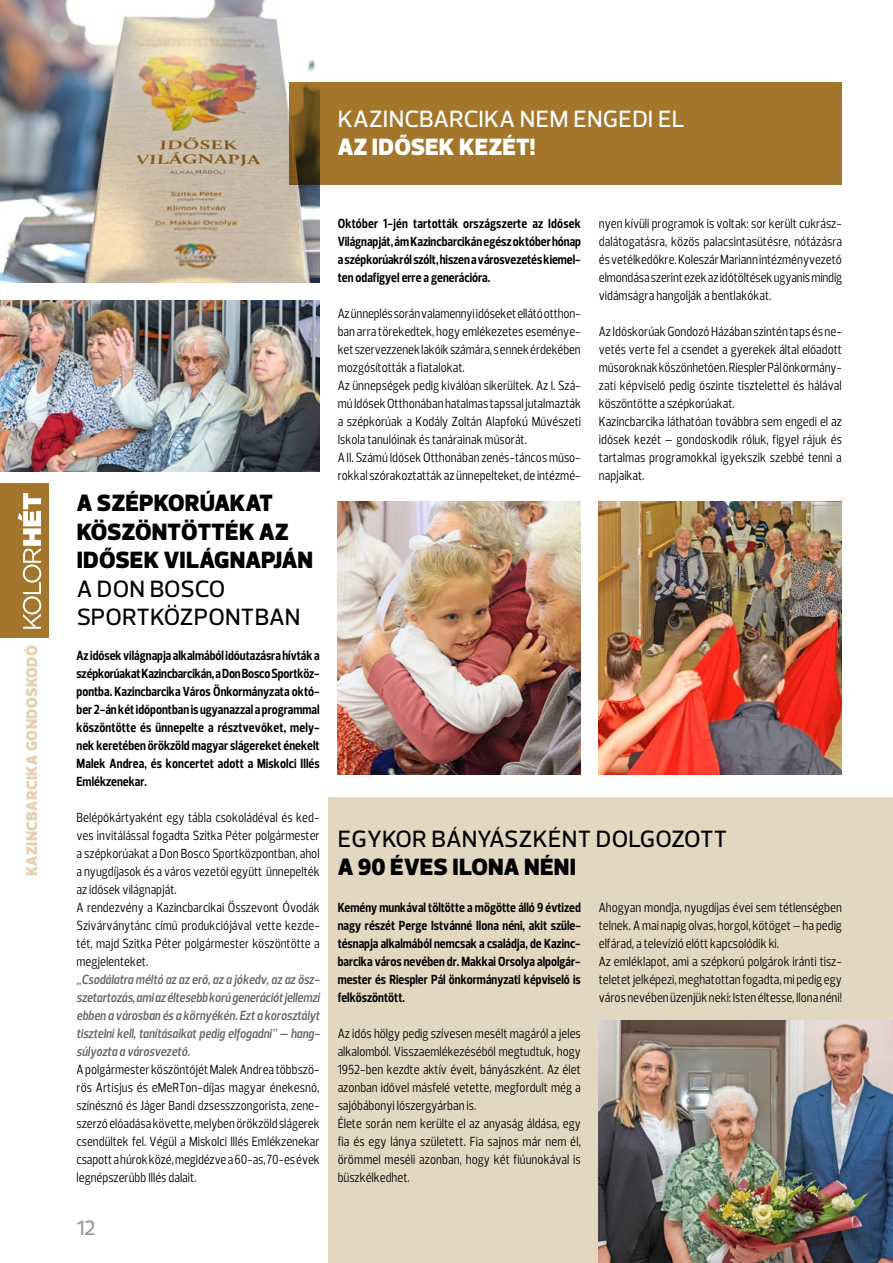
<style>
.page{position:relative;width:893px;height:1263px;background:#fff}
.page>*{position:absolute;margin:0;border:0;box-sizing:border-box;transform-origin:0 0}
.t1{font:900 24px/28.5px "Prelo";color:#000}
.t2{font:500 24px/28.5px "Prelo";color:#000}
.t3{font:500 24px "Prelo";letter-spacing:.015em;color:#fff}
.t4{font:900 24px "Prelo";letter-spacing:.015em;color:#fff}
.t5{font:500 21px "Prelo";color:#939598}
.t6{font:900 15.6px "Prelo";letter-spacing:.02em;color:#e6cfb0}
.t7{font:13.5px/18px "Prelo Condensed";color:#000}
.t8{font:700 13.5px/18px "Prelo Condensed";color:#000;text-align:justify}
.t9{font:italic 600 13.5px/18px "Prelo Condensed";color:#636466;text-align:justify}
</style>
<div class="page">
<div style="left:328px;top:797px;width:565px;height:466px;background:#e4d7c2"></div>
<img style="left:0;top:300px;width:320px;height:171px">
<img style="left:599px;top:502px;width:243px;height:272px">
<img style="left:338px;top:502px;width:243px;height:272px">
<img style="left:0;top:0;width:320px;height:282px">
<img style="left:599px;top:1020px;width:294px;height:243px">
<div style="left:290px;top:83px;width:552px;height:102px;background:#a4762b"></div>
<div style="left:0;top:484px;width:49px;height:154px;background:#a4762b"></div>
<svg style="left:18px;top:493px;width:23px;height:136px"></svg>
<p class="t6" style="left:22px;top:876px;width:233px;rotate:-90deg">KAZINCBARCIKA GONDOSKODÓ</p>
<h1 class="t3" style="left:338px;top:104px;width:348px">KAZINCBARCIKA NEM ENGEDI EL</h1>
<h1 class="t4" style="left:338px;top:132px;width:199px">AZ IDŐSEK KEZÉT!</h1>
<h1 class="t1" style="left:77px;top:489px;width:238px">A SZÉPKORÚAKAT<br>KÖSZÖNTÖTTÉK AZ<br>IDŐSEK VILÁGNAPJÁN</h1>
<h1 class="t2" style="left:77px;top:574px;width:225px">A DON BOSCO<br>SPORTKÖZPONTBAN</h1>
<p class="t8" style="left:77px;top:647px;width:245px">Az idősek világnapja alkalmából időutazásra hívták a szépkorúakat Kazincbarcikán, a Don Bosco Sportköz&shy;pontba. Kazincbarcika Város Önkormányzata októ&shy;ber 2-án két időpontban is ugyanazzal a programmal köszöntötte és ünnepelte a résztvevőket, mely&shy;nek keretében örökzöld magyar slágereket énekelt Malek Andrea, és koncertet adott a Miskolci Illés Emlékzenekar.</p>
<p class="t7" style="left:77px;top:809px;width:245px">Belépőkártyaként egy tábla csokoládéval és ked&shy;ves invitálással fogadta Szitka Péter polgármester a szépkorúakat a Don Bosco Sportközpontban, ahol a nyugdíjasok és a város vezetői együtt ünnepelték az idősek világnapját.<br>A rendezvény a Kazincbarcikai Összevont Óvodák Szivárványtánc című produkciójával vette kezde&shy;tét, majd Szitka Péter polgármester köszöntötte a megjelenteket.</p>
<p class="t9" style="left:77px;top:971px;width:245px">„Csodálatra méltó az az erő, az a jókedv, az az ös - szetartozás, ami az éltesebb korú generációt jellemzi ebben a városban és a környékén. Ezt a korosztályt tisztelni kell, tanításaikat pedig elfogadni” — hang&shy;súlyozta a városvezető.</p>
<p class="t7" style="left:77px;top:1060px;width:245px;text-align:justify">A polgármester köszöntőjét Malek Andrea többszö&shy;rös Artisjus és eMeRTon-díjas magyar énekesnő, színésznő és Jáger Bandi dzsesszzongorista, zene&shy;szerző előadása követte, melyben örökzöld slágerek csendültek fel. Végül a Miskolci Illés Emlékzenekar csapott a húrok közé, megidézve a 60-as, 70-es évek legnépszerűbb Illés dalait.</p>
<h2 class="t5" style="left:77px;top:1215px;width:21px">12</h2>
<p class="t8" style="left:338px;top:215px;width:245px">Október 1-jén tartották országszerte az Idősek Világnapját, ám Kazincbarcikán egész október hónap a szépkorúakról szólt, hiszen a városvezetés kiemel&shy;ten odafigyel erre a generációra.</p>
<p class="t7" style="left:338px;top:305px;width:245px">Az ünneplés során valamennyi időseket ellátó otthon&shy;ban arra törekedtek, hogy emlékezetes eseménye&shy;ket szervezzenek lakóik számára, s ennek érdekében mozgósították a fiatalokat.<br>Az ünnepségek pedig kiválóan sikerültek. Az I. Szá&shy;mú Idősek Otthonában hatalmas tapssal jutalmazták a szépkorúak a Kodály Zoltán Alapfokú Művészeti Iskola tanulóinak és tanárainak műsorát.<br>A II. Számú Idősek Otthonában zenés-táncos műso&shy;rokkal szórakoztatták az ünnepelteket, de intézmé-</p>
<p class="t7" style="left:599px;top:215px;width:245px;text-align:justify">nyen kívüli programok is voltak: sor került cukrász&shy;dalátogatásra, közös palacsintasütésre, nótázásra és vetélkedőkre. Koleszár Mariann intézményvezető elmondása szerint ezek az időtöltések ugyanis mindig vidámságra hangolják a bentlakókat.</p>
<p class="t7" style="left:599px;top:323px;width:245px">Az Időskorúak Gondozó Házában szintén taps és ne&shy;vetés verte fel a csendet a gyerekek által előadott műsoroknak köszönhetően. Riespler Pál önkormány&shy;zati képviselő pedig őszinte tisztelettel és hálával köszöntötte a szépkorúakat.<br>Kazincbarcika láthatóan továbbra sem engedi el az idősek kezét – gondoskodik róluk, figyel rájuk és tartalmas programokkal igyekszik szebbé tenni a napjaikat.</p>
<h1 class="t2" style="left:338px;top:824px;width:391px">EGYKOR BÁNYÁSZKÉNT DOLGOZOTT</h1>
<h1 class="t1" style="left:338px;top:853px;width:240px">A 90 ÉVES ILONA NÉNI</h1>
<p class="t8" style="left:338px;top:899px;width:245px">Kemény munkával töltötte a mögötte álló 9 évtized nagy részét Perge Istvánné Ilona néni, akit szüle&shy;tésnapja alkalmából nemcsak a családja, de Kazinc&shy;barcika város nevében dr. Makkai Orsolya alpolgár&shy;mester és Riespler Pál önkormányzati képviselő is felköszöntött.</p>
<p class="t7" style="left:338px;top:1025px;width:245px">Az idős hölgy pedig szívesen mesélt magáról a jeles alkalomból. Visszaemlékezéséből megtudtuk, hogy 1952-ben kezdte aktív éveit, bányászként. Az élet azonban idővel másfelé vetette, megfordult még a sajóbábonyi lőszergyárban is.<br>Élete során nem kerülte el az anyaság áldása, egy fia és egy lánya született. Fia sajnos már nem él, örömmel meséli azonban, hogy két fiúunokával is büszkélkedhet.</p>
<p class="t7" style="left:599px;top:899px;width:245px">Ahogyan mondja, nyugdíjas évei sem tétlenségben telnek. A mai napig olvas, horgol, kötöget – ha pedig elfárad, a televízió előtt kapcsolódik ki.<br>Az emléklapot, ami a szépkorú polgárok iránti tisz&shy;teletet jelképezi, meghatottan fogadta, mi pedig egy város nevében üzenjük neki: Isten éltesse, Ilona néni!</p>
</div>
